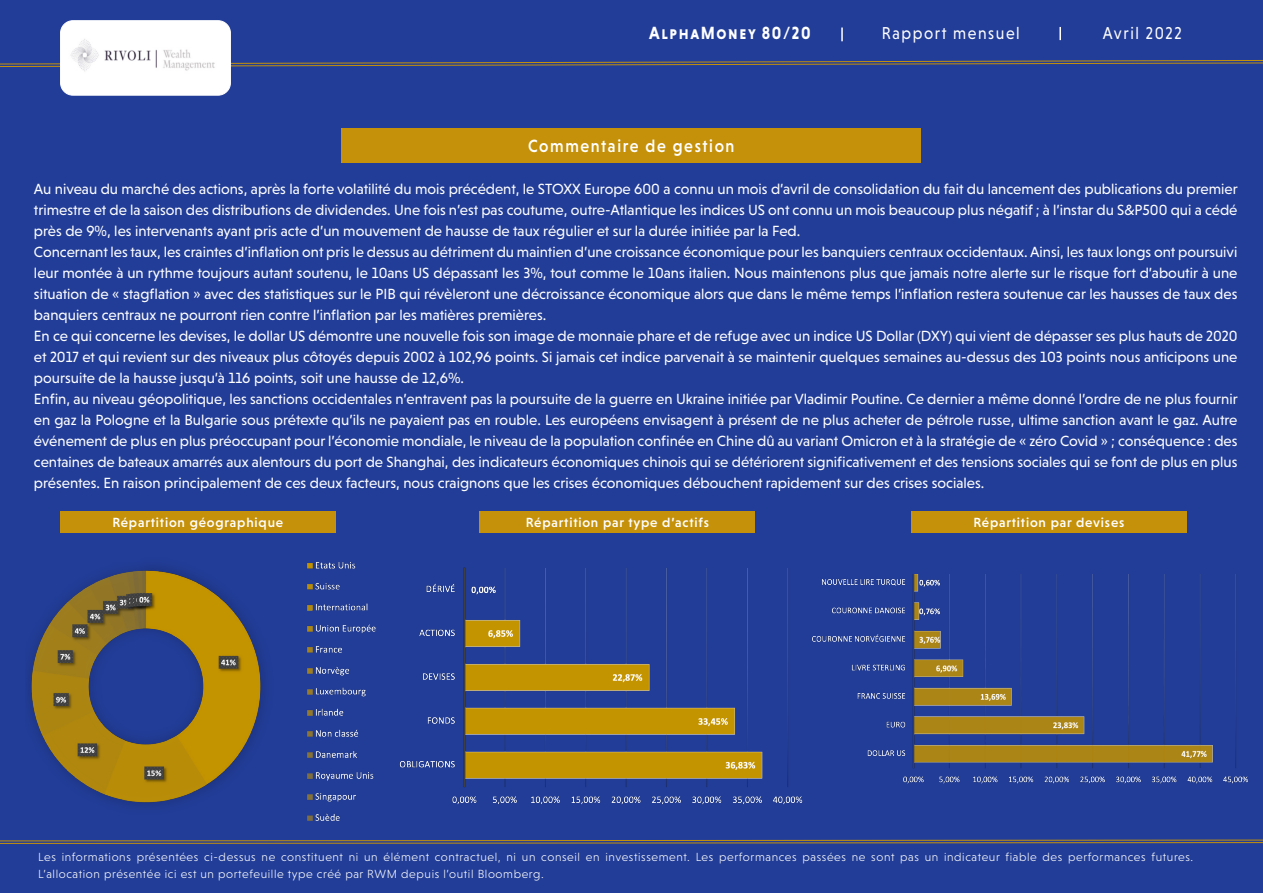
<style>
.page{position:relative;width:1263px;height:893px;background:#fff}
.page>*{position:absolute;margin:0;border:0;box-sizing:border-box;transform-origin:0 0}
.t1{font:500 18px "Niveau Grotesk";letter-spacing:.1em;color:#fff;scale:.9 1}
.t2{font:18px "Niveau Grotesk Bold Small Caps";letter-spacing:.1em;color:#fff;scale:.9 1}
.t3{font:17.55px "Niveau Grotesk";letter-spacing:.1em;color:#fff;scale:.9 1}
.t4{font:15px/21px "Niveau Grotesk";color:#fff;text-align:justify}
.t5{font:500 13.5px "Niveau Grotesk";letter-spacing:.06em;color:#fff}
.t6{font:300 12px/16.5px "Niveau Grotesk";letter-spacing:.05em;color:#fff}
</style>
<div class="page">
<div style="left:0;top:0;width:1262px;height:893px;background:#223d97"></div>
<svg style="left:1059px;top:27px;width:2px;height:13px"></svg>
<svg style="left:841px;top:28px;width:2px;height:13px"></svg>
<hr style="left:1262px;top:0;width:1px;height:893px;background:#223d97">
<svg style="left:0;top:60px;width:1263px;height:7px"></svg>
<div style="left:60px;top:20px;width:171px;height:76px;background:#fff;border:1px solid #fff;border-radius:12px"></div>
<img style="left:71px;top:39px;width:144px;height:32px">
<div style="left:341px;top:128px;width:580px;height:34px;background:#c5910a"></div>
<img style="left:29px;top:562px;width:347px;height:259px">
<img style="left:812px;top:574px;width:437px;height:210px">
<img style="left:399px;top:567px;width:404px;height:238px">
<div style="left:911px;top:511px;width:275px;height:21px;background:#c5910a"></div>
<div style="left:60px;top:511px;width:275px;height:21px;background:#c5910a"></div>
<div style="left:480px;top:511px;width:275px;height:21px;background:#c5910a"></div>
<svg style="left:0;top:839px;width:1263px;height:5px"></svg>
<p class="t2" style="left:649px;top:23px;width:181px">AlphaMoney 80/20</p>
<p class="t3" style="left:882px;top:23px;width:155px">Rapport mensuel</p>
<p class="t3" style="left:1103px;top:23px;width:89px">Avril 2022</p>
<p class="t1" style="left:528px;top:135px;width:231px">Commentaire de gestion</p>
<p class="t4" style="left:34px;top:178px;width:1205px">Au niveau du marché des actions, après la forte volatilité du mois précédent, le STOXX Europe 600 a connu un mois d’avril de consolidation du fait du lancement des publications du premier trimestre et de la saison des distributions de dividendes. Une fois n’est pas coutume, outre-Atlantique les indices US ont connu un mois beaucoup plus négatif ; à l’instar du S&amp;P500 qui a cédé près de 9%, les intervenants ayant pris acte d’un mouvement de hausse de taux régulier et sur la durée initiée par la Fed.</p>
<p class="t4" style="left:34px;top:241px;width:1205px">Concernant les taux, les craintes d’inflation ont pris le dessus au détriment du maintien d’une croissance économique pour les banquiers centraux occidentaux. Ainsi, les taux longs ont poursuivi leur montée à un rythme toujours autant soutenu, le 10ans US dépassant les 3%, tout comme le 10ans italien. Nous maintenons plus que jamais notre alerte sur le risque fort d’aboutir à une situation de « stagflation » avec des statistiques sur le PIB qui révèleront une décroissance économique alors que dans le même temps l’inflation restera soutenue car les hausses de taux des banquiers centraux ne pourront rien contre l’inflation par les matières premières.</p>
<p class="t4" style="left:34px;top:325px;width:1205px">En ce qui concerne les devises, le dollar US démontre une nouvelle fois son image de monnaie phare et de refuge avec un indice US Dollar (DXY) qui vient de dépasser ses plus hauts de 2020 et 2017 et qui revient sur des niveaux plus côtoyés depuis 2002 à 102,96 points. Si jamais cet indice parvenait à se maintenir quelques semaines au-dessus des 103 points nous anticipons une poursuite de la hausse jusqu’à 116 points, soit une hausse de 12,6%.</p>
<p class="t4" style="left:34px;top:388px;width:1205px">Enfin, au niveau géopolitique, les sanctions occidentales n’entravent pas la poursuite de la guerre en Ukraine initiée par Vladimir Poutine. Ce dernier a même donné l’ordre de ne plus fournir en gaz la Pologne et la Bulgarie sous prétexte qu’ils ne payaient pas en rouble. Les européens envisagent à présent de ne plus acheter de pétrole russe, ultime sanction avant le gaz. Autre événement de plus en plus préoccupant pour l’économie mondiale, le niveau de la population confinée en Chine dû au variant Omicron et à la stratégie de « zéro Covid » ; conséquence : des centaines de bateaux amarrés aux alentours du port de Shanghai, des indicateurs économiques chinois qui se détériorent significativement et des tensions sociales qui se font de plus en plus présentes. En raison principalement de ces deux facteurs, nous craignons que les crises économiques débouchent rapidement sur des crises sociales.</p>
<p class="t5" style="left:112px;top:515px;width:172px">Répartition géographique</p>
<p class="t5" style="left:526px;top:515px;width:185px">Répartition par type d’actifs</p>
<p class="t5" style="left:973px;top:515px;width:152px">Répartition par devises</p>
<p class="t6" style="left:38px;top:849px;width:1156px">Les informations présentées ci-dessus ne constituent ni un élément contractuel, ni un conseil en investissement. Les performances passées ne sont pas un indicateur fiable des performances futures.<br>L’allocation présentée ici est un portefeuille type créé par RWM depuis l’outil Bloomberg.</p>
</div>
